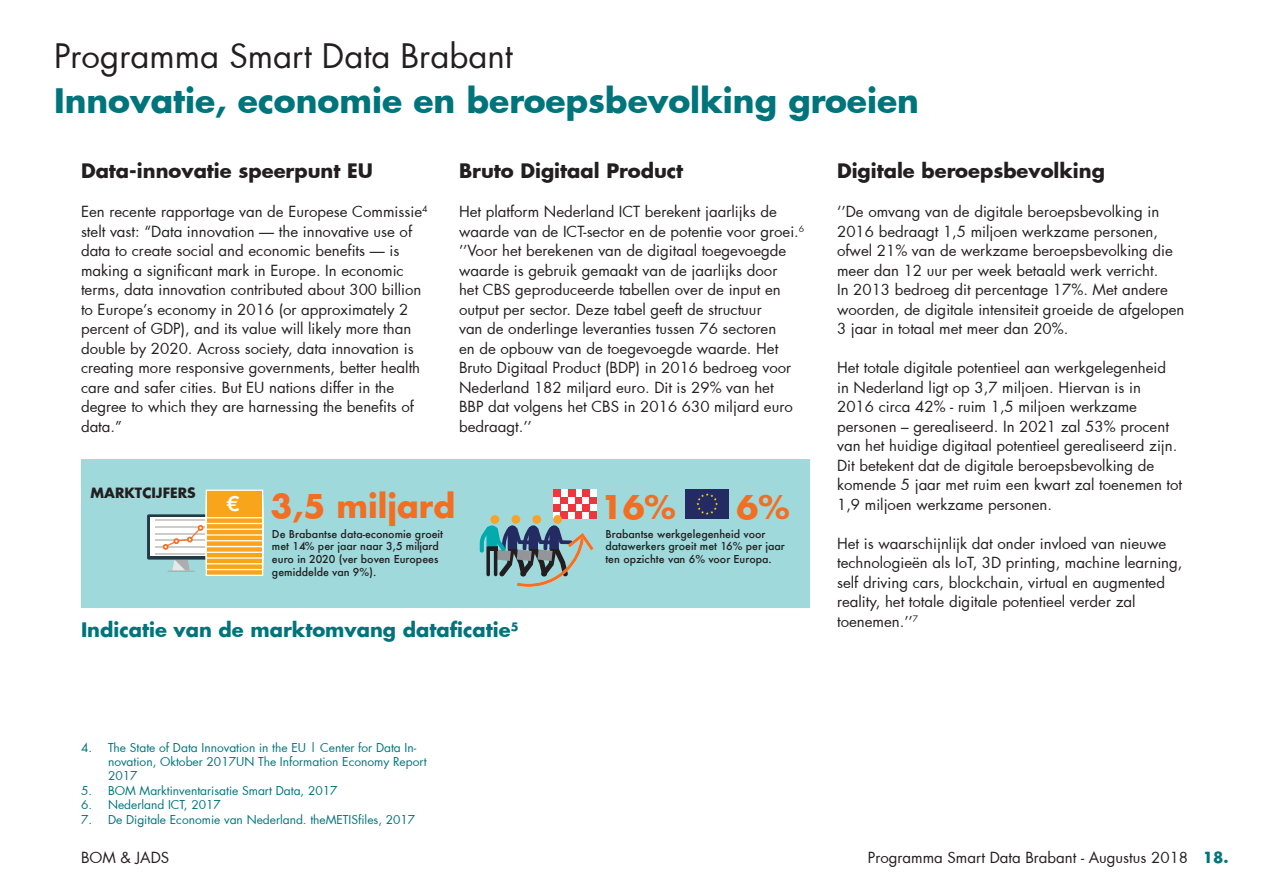
<style>
.page{position:relative;width:1263px;height:893px;background:#fff}
.page>*{position:absolute;margin:0;border:0;box-sizing:border-box;transform-origin:0 0}
.t1{font:700 33px "Futura";color:#00747b}
.t2{font:33px "Futura";color:#231f20}
.t3{font:700 31.95px "Futura";color:#f36e21}
.t4{font:700 21.6px "Akkurat";color:#fff}
.t5{font:700 19.5px "Futura";color:#231f20}
.t6{font:700 19.5px "Futura";color:#00747b}
.t7{font:15px/19.5px "Futura";color:#231f20}
.t8{font:700 15px "Futura";color:#00747b}
.t9{font:700 13.8px "Futura";color:#231f20}
.t10{font:12px/14.4px "Futura";color:#00747b}
.t11{font:500 10.65px/12.8px "Futura";color:#231f20}
</style>
<div class="page">
<div style="left:81px;top:459px;width:729px;height:149px;background:#9fd9dc"></div>
<div style="left:147px;top:514px;width:68px;height:46px;background:#213a46;border-radius:2px"></div>
<div style="left:150px;top:518px;width:62px;height:38px;background:#fff"></div>
<hr style="left:155px;top:520px;width:52px;height:1px;background:#ceccc9">
<hr style="left:155px;top:526px;width:52px;height:2px;background:#ceccc9">
<hr style="left:155px;top:533px;width:52px;height:1px;background:#ceccc9">
<hr style="left:155px;top:540px;width:52px;height:1px;background:#ceccc9">
<hr style="left:155px;top:546px;width:52px;height:1px;background:#ceccc9">
<hr style="left:155px;top:553px;width:52px;height:1px;background:#ceccc9">
<svg style="left:163px;top:490px;width:100px;height:86px"></svg>
<div style="left:685px;top:490px;width:44px;height:29px;background:#242b63"></div>
<svg style="left:696px;top:493px;width:22px;height:22px"></svg>
<div style="left:561px;top:490px;width:7px;height:7px;background:#fff"></div>
<div style="left:553px;top:497px;width:8px;height:7px;background:#fff"></div>
<div style="left:561px;top:497px;width:7px;height:7px;background:#ee363f"></div>
<div style="left:561px;top:504px;width:7px;height:7px;background:#fff"></div>
<div style="left:553px;top:511px;width:8px;height:8px;background:#fff"></div>
<div style="left:561px;top:511px;width:7px;height:8px;background:#ee363f"></div>
<div style="left:553px;top:490px;width:8px;height:7px;background:#ee363f"></div>
<div style="left:553px;top:504px;width:8px;height:7px;background:#ee363f"></div>
<div style="left:575px;top:490px;width:7px;height:7px;background:#fff"></div>
<div style="left:568px;top:497px;width:7px;height:7px;background:#fff"></div>
<div style="left:575px;top:497px;width:7px;height:7px;background:#ee363f"></div>
<div style="left:575px;top:504px;width:7px;height:7px;background:#fff"></div>
<div style="left:568px;top:511px;width:7px;height:8px;background:#fff"></div>
<div style="left:575px;top:511px;width:7px;height:8px;background:#ee363f"></div>
<div style="left:568px;top:490px;width:7px;height:7px;background:#ee363f"></div>
<div style="left:568px;top:504px;width:7px;height:7px;background:#ee363f"></div>
<div style="left:590px;top:490px;width:7px;height:7px;background:#fff"></div>
<div style="left:582px;top:497px;width:8px;height:7px;background:#fff"></div>
<div style="left:590px;top:497px;width:7px;height:7px;background:#ee363f"></div>
<div style="left:590px;top:504px;width:7px;height:7px;background:#fff"></div>
<div style="left:582px;top:511px;width:8px;height:8px;background:#fff"></div>
<div style="left:590px;top:511px;width:7px;height:8px;background:#ee363f"></div>
<div style="left:582px;top:490px;width:8px;height:7px;background:#ee363f"></div>
<div style="left:582px;top:504px;width:8px;height:7px;background:#ee363f"></div>
<div style="left:511px;top:515px;width:9px;height:9px;background:#f9a22b;border-radius:50%"></div>
<div style="left:532px;top:515px;width:9px;height:9px;background:#f9a22b;border-radius:50%"></div>
<div style="left:553px;top:515px;width:9px;height:9px;background:#f9a22b;border-radius:50%"></div>
<div style="left:490px;top:515px;width:9px;height:9px;background:#f9a22b;border-radius:50%"></div>
<svg style="left:480px;top:525px;width:114px;height:62px"></svg>
<p class="t2" style="left:54px;top:33px;width:460px">Programma Smart Data Brabant</p>
<p class="t1" style="left:54px;top:78px;width:866px">Innovatie, economie en beroepsbevolking groeien</p>
<p class="t5" style="left:81px;top:157px;width:294px">Data-innovatie speerpunt EU</p>
<p class="t7" style="left:81px;top:202px;width:348px">Een recente rapportage van de Europese Commissie<sup>4 </sup>stelt vast: “Data innovation — the innovative use of data to create social and economic benefits — is making a significant mark in Europe. In economic terms, data innovation contributed about 300 billion to Europe’s economy in 2016 (or approximately 2 percent of GDP), and its value will likely more than double by 2020. Across society, data innovation is creating more responsive governments, better health care and safer cities. But EU nations differ in the degree to which they are harnessing the benefits of data.”</p>
<p class="t5" style="left:459px;top:157px;width:226px">Bruto Digitaal Product</p>
<p class="t7" style="left:459px;top:202px;width:347px">Het platform Nederland ICT berekent jaarlijks de waarde van de ICT-sector en de potentie voor groei.<sup>6 </sup>’’Voor het berekenen van de digitaal toegevoegde waarde is gebruik gemaakt van de jaarlijks door<br>het CBS geproduceerde tabellen over de input en output per sector. Deze tabel geeft de structuur<br>van de onderlinge leveranties tussen 76 sectoren<br>en de opbouw van de toegevoegde waarde. Het Bruto Digitaal Product (BDP) in 2016 bedroeg voor Nederland 182 miljard euro. Dit is 29% van het<br>BBP dat volgens het CBS in 2016 630 miljard euro bedraagt.’’</p>
<p class="t9" style="left:91px;top:483px;width:107px">MARKTCIJFERS</p>
<h3 class="t4" style="left:226px;top:490px;width:15px">€</h3>
<h2 class="t3" style="left:271px;top:484px;width:186px">3,5 miljard</h2>
<h2 class="t3" style="left:601px;top:485px;width:77px">16%</h2>
<h2 class="t3" style="left:736px;top:485px;width:55px">6%</h2>
<p class="t11" style="left:272px;top:527px;width:173px">De Brabantse data-economie groeit met 14% per jaar naar 3,5 miljard euro in 2020 (ver boven Europees gemiddelde van 9%).</p>
<p class="t11" style="left:605px;top:527px;width:181px">Brabantse werkgelegenheid voor datawerkers groeit met 16% per jaar ten opzichte van 6% voor Europa.</p>
<p class="t6" style="left:81px;top:616px;width:439px">Indicatie van de marktomvang dataficatie<sup>5</sup></p>
<p class="t5" style="left:837px;top:157px;width:269px">Digitale beroepsbevolking</p>
<p class="t7" style="left:837px;top:202px;width:349px">‘’De omvang van de digitale beroepsbevolking in 2016 bedraagt 1,5 miljoen werkzame personen, ofwel 21% van de werkzame beroepsbevolking die meer dan 12 uur per week betaald werk verricht.<br>In 2013 bedroeg dit percentage 17%. Met andere woorden, de digitale intensiteit groeide de afgelopen 3 jaar in totaal met meer dan 20%.</p>
<p class="t7" style="left:837px;top:358px;width:347px">Het totale digitale potentieel aan werkgelegenheid<br>in Nederland ligt op 3,7 miljoen. Hiervan is in<br>2016 circa 42% - ruim 1,5 miljoen werkzame personen – gerealiseerd. In 2021 zal 53% procent van het huidige digitaal potentieel gerealiseerd zijn.<br>Dit betekent dat de digitale beroepsbevolking de komende 5 jaar met ruim een kwart zal toenemen tot 1,9 miljoen werkzame personen.</p>
<p class="t7" style="left:837px;top:533px;width:347px">Het is waarschijnlijk dat onder invloed van nieuwe technologieën als IoT, 3D printing, machine learning, self driving cars, blockchain, virtual en augmented reality, het totale digitale potentieel verder zal toenemen.’’<sup>7</sup></p>
<p class="t10" style="left:108px;top:740px;width:320px;text-indent:-27px">4. The State of Data Innovation in the EU | Center for Data In&shy;novation, Oktober 2017UN The Information Economy Report<br>2017</p>
<p class="t10" style="left:81px;top:783px;width:258px">5. BOM Marktinventarisatie Smart Data, 2017</p>
<p class="t10" style="left:81px;top:797px;width:141px">6. Nederland ICT, 2017</p>
<p class="t10" style="left:81px;top:812px;width:336px">7. De Digitale Economie van Nederland. theMETISfiles, 2017</p>
<p class="t7" style="left:81px;top:848px;width:90px">BOM &amp; JADS</p>
<p class="t7" style="left:868px;top:848px;width:322px">Programma Smart Data Brabant - Augustus 2018</p>
<p class="t8" style="left:1203px;top:847px;width:27px">18.</p>
</div>
